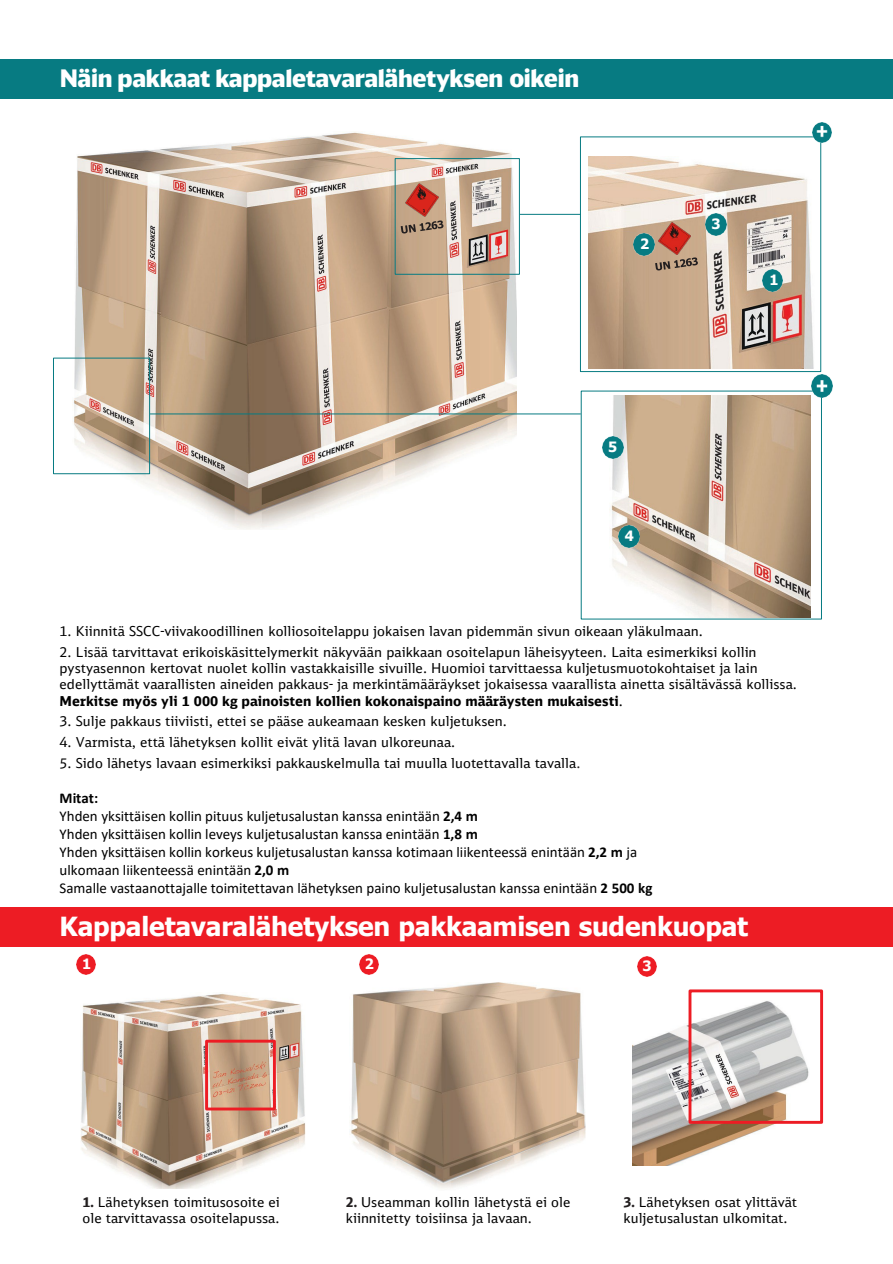
<style>
.page{position:relative;width:893px;height:1264px;background:#fff}
.page>*{position:absolute;margin:0;border:0;box-sizing:border-box;transform-origin:0 0}
.t1{font:700 26.25px "Tahoma";letter-spacing:-.01em;color:#fff}
.t2{font:900 24px "DB Head";letter-spacing:-.015em;color:#fff}
.t3{font:15px/18px "Calibri";color:#000}
.t4{font:700 15px "Calibri";color:#000}
.t5{font:700 14.25px "Tahoma";color:#fff}
.t6{font:13.5px/16.2px "DB Sans";color:#000}
.s1{font-weight:700}
.s2{color:#231f20}
.s3{font-weight:700;color:#231f20}
</style>
<div class="page">
<img style="left:81px;top:994px;width:225px;height:194px">
<img style="left:609px;top:396px;width:201px;height:221px">
<img style="left:588px;top:156px;width:226px;height:212px">
<img style="left:72px;top:132px;width:445px;height:397px">
<div style="left:0;top:60px;width:892px;height:39px;background:#077b82"></div>
<div style="left:395px;top:158px;width:124px;height:116px;border:1px solid #077b82"></div>
<div style="left:580px;top:136px;width:241px;height:236px;border:1px solid #077b82"></div>
<hr style="left:519px;top:214px;width:61px;height:1px;background:#077b82">
<img style="left:812px;top:122px;width:19px;height:21px">
<img style="left:762px;top:269px;width:20px;height:23px">
<img style="left:633px;top:234px;width:21px;height:22px">
<img style="left:705px;top:213px;width:21px;height:22px">
<img style="left:811px;top:375px;width:21px;height:22px">
<img style="left:618px;top:525px;width:21px;height:22px">
<div style="left:53px;top:357px;width:97px;height:117px;border:1px solid #077b82"></div>
<hr style="left:150px;top:413px;width:430px;height:1px;background:#077b82">
<img style="left:602px;top:436px;width:21px;height:22px">
<img style="left:350px;top:982px;width:235px;height:207px">
<img style="left:359px;top:954px;width:20px;height:20px">
<img style="left:632px;top:1001px;width:177px;height:163px">
<div style="left:688px;top:989px;width:135px;height:134px;border:3px solid #ed1c24"></div>
<div style="left:0;top:906px;width:892px;height:40px;background:#ed1c24"></div>
<div style="left:205px;top:1039px;width:71px;height:71px;border:3px solid #ed1c24"></div>
<img style="left:76px;top:954px;width:20px;height:20px">
<img style="left:637px;top:956px;width:19px;height:20px">
<img style="left:402px;top:180px;width:39px;height:39px">
<svg style="left:400px;top:220px;width:43px;height:13px"></svg>
<img style="left:655px;top:219px;width:38px;height:38px">
<svg style="left:655px;top:257px;width:42px;height:13px"></svg>
<p class="t2" style="left:60px;top:62px;width:521px">Näin pakkaat kappaletavaralähetyksen oikein</p>
<p class="t5" style="left:640px;top:234px;width:11px">2</p>
<p class="t5" style="left:608px;top:437px;width:11px">5</p>
<p class="t5" style="left:624px;top:526px;width:11px">4</p>
<p class="t5" style="left:711px;top:214px;width:11px">3</p>
<p class="t5" style="left:769px;top:269px;width:11px">1</p>
<p class="t6" style="left:60px;top:623px;width:644px">1. Kiinnitä SSCC-viivakoodillinen kolliosoitelappu jokaisen lavan pidemmän sivun oikeaan yläkulmaan.</p>
<p class="t6" style="left:60px;top:643px;width:738px">2. Lisää tarvittavat erikoiskäsittelymerkit näkyvään paikkaan osoitelapun läheisyyteen. Laita esimerkiksi kollin pystyasennon kertovat nuolet kollin vastakkaisille sivuille. Huomioi tarvittaessa kuljetusmuotokohtaiset ja lain edellyttämät vaarallisten aineiden pakkaus- ja merkintämääräykset jokaisessa vaarallista ainetta sisältävässä kollissa.<br><span class="s1">Merkitse myös yli 1 000 kg painoisten kollien kokonaispaino määräysten mukaisesti</span>.</p>
<p class="t6" style="left:60px;top:713px;width:449px">3. Sulje pakkaus tiiviisti, ettei se pääse aukeamaan kesken kuljetuksen.</p>
<p class="t6" style="left:60px;top:733px;width:397px">4. Varmista, että lähetyksen kollit eivät ylitä lavan ulkoreunaa.</p>
<p class="t6" style="left:60px;top:754px;width:522px">5. Sido lähetys lavaan esimerkiksi pakkauskelmulla tai muulla luotettavalla tavalla<span class="s2">.</span></p>
<p class="t4" style="left:60px;top:787px;width:40px">Mitat:</p>
<p class="t3" style="left:60px;top:806px;width:579px">Yhden yksittäisen kollin pituus kuljetusalustan kanssa enintään <span class="s1">2,4 m<br></span>Yhden yksittäisen kollin leveys kuljetusalustan kanssa enintään <span class="s1">1,8 m<br></span>Yhden yksittäisen kollin korkeus kuljetusalustan kanssa kotimaan liikenteessä enintään <span class="s1">2,2 m</span> ja</p>
<p class="t3" style="left:60px;top:860px;width:231px">ulkomaan liikenteessä enintään <span class="s1">2,0 m</span></p>
<p class="t3" style="left:60px;top:878px;width:594px">Samalle vastaanottajalle toimitettavan lähetyksen paino kuljetusalustan kanssa enintään <span class="s1">2 500 kg</span></p>
<p class="t1" style="left:59px;top:907px;width:690px">Kappaletavaralähetyksen pakkaamisen sudenkuopat</p>
<p class="t5" style="left:82px;top:953px;width:11px">1</p>
<p class="t5" style="left:365px;top:953px;width:11px">2</p>
<p class="t5" style="left:642px;top:956px;width:11px">3</p>
<p class="t6" style="left:83px;top:1193px;width:199px"><span class="s3">1.</span> Lähetyksen toimitusosoite ei ole tarvittavassa osoitelapussa.</p>
<p class="t6" style="left:346px;top:1193px;width:226px"><span class="s3">2.</span> Useamman kollin lähetystä ei ole kiinnitetty toisiinsa ja lavaan.</p>
<p class="t6" style="left:623px;top:1193px;width:175px"><span class="s3">3.</span> Lähetyksen osat ylittävät kuljetusalustan ulkomitat.</p>
</div>
